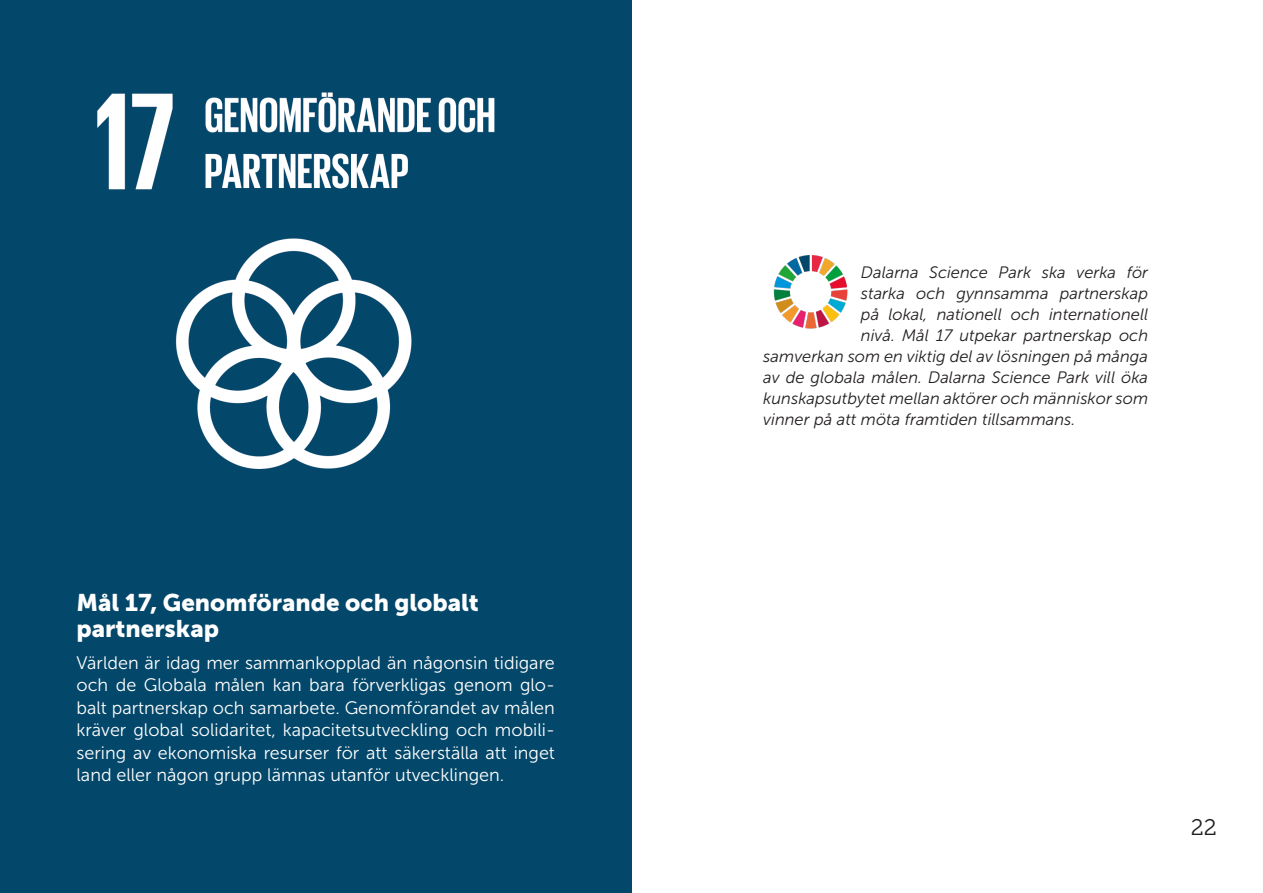
<style>
.page{position:relative;width:1263px;height:893px;background:#fff}
.page>*{position:absolute;margin:0;border:0;box-sizing:border-box;transform-origin:0 0}
.t1{font:24px/25.5px "Museo Sans 900";color:#fff}
.t2{font:22.5px "Museo Slab 300";color:#231f20}
.t3{font:18px/22.5px "Museo Sans 300";color:#fff;text-align:justify}
.t4{font:italic 16.5px "Museo Sans 300";color:#231f20}
</style>
<div class="page">
<div style="left:0;top:0;width:631px;height:893px;background:#03476a"></div>
<img style="left:97px;top:92px;width:398px;height:377px">
<img style="left:773px;top:255px;width:75px;height:74px">
<p class="t1" style="left:77px;top:590px;width:404px">Mål 17, Genomförande och globalt partnerskap</p>
<p class="t3" style="left:77px;top:651px;width:480px">Världen är idag mer sammankopplad än någonsin tidigare och de Globala målen kan bara förverkligas genom glo&shy;balt partnerskap och samarbete. Genomförandet av målen kräver global solidaritet, kapacitetsutveckling och mobili&shy;sering av ekonomiska resurser för att säkerställa att inget land eller någon grupp lämnas utanför utvecklingen.</p>
<p class="t4" style="left:861px;top:264px;width:289px">Dalarna Science Park ska verka för</p>
<p class="t4" style="left:861px;top:285px;width:289px">starka och gynnsamma partnerskap</p>
<p class="t4" style="left:861px;top:306px;width:289px">på lokal, nationell och internationell</p>
<p class="t4" style="left:861px;top:327px;width:289px">nivå. Mål 17 utpekar partnerskap och</p>
<p class="t4" style="left:763px;top:348px;width:386px">samverkan som en viktig del av lösningen på många</p>
<p class="t4" style="left:763px;top:369px;width:386px">av de globala målen. Dalarna Science Park vill öka</p>
<p class="t4" style="left:763px;top:390px;width:386px">kunskapsutbytet mellan aktörer och människor som</p>
<p class="t4" style="left:763px;top:411px;width:314px">vinner på att möta framtiden tillsammans.</p>
<p class="t2" style="left:1191px;top:815px;width:27px">22</p>
</div>
